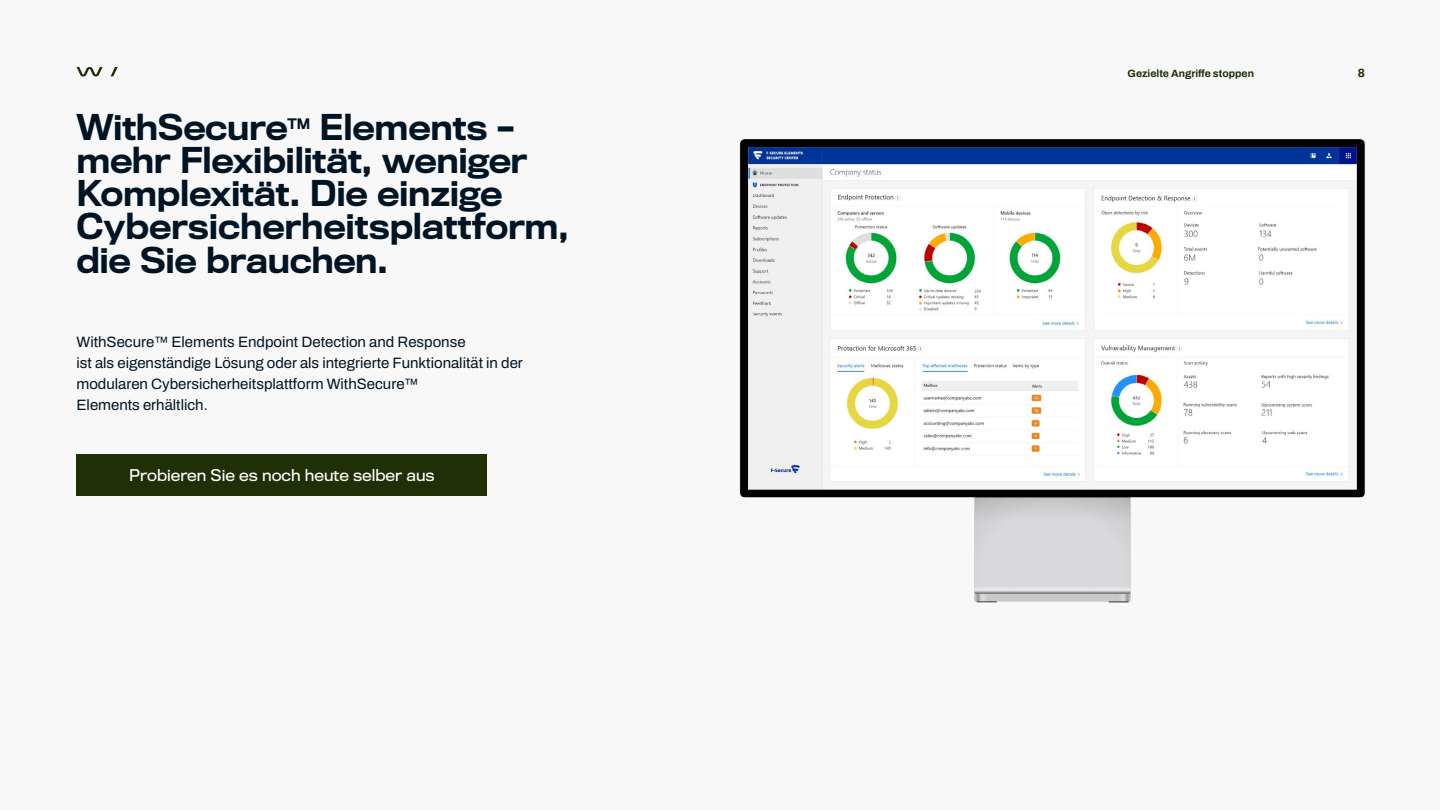
<style>
.page{position:relative;width:1440px;height:810px;background:#f8f8f8}
.page>*{position:absolute;margin:0;border:0;box-sizing:border-box;transform-origin:0 0}
.t1{font:500 33px/33.3px "Titling Gothic FB Normal";letter-spacing:-.01em;color:#001423}
.t2{font:15px/21px "Archivo";color:#001423}
.t3{font:15px "Titling Gothic FB Normal";color:#fff}
.t4{font:500 13.5px "Titling Gothic FB Normal";color:#001423}
.t5{font:700 12px "Archivo";color:#1f2f06}
.t6{font:700 10.5px "Archivo";color:#1f2f06}
</style>
<div class="page">
<div style="left:76px;top:454px;width:412px;height:42px;background:#1f2f06"></div>
<img style="left:739px;top:139px;width:626px;height:464px">
<svg style="left:76px;top:67px;width:27px;height:10px"></svg>
<svg style="left:111px;top:67px;width:7px;height:9px"></svg>
<h1 class="t1" style="left:77px;top:111px;width:213px">WithSecure</h1>
<p class="t4" style="left:287px;top:116px;width:24px">tm</p>
<h1 class="t1" style="left:77px;top:111px;width:494px;text-indent:243px">Elements – mehr Flexibilität, weniger<br>Komplexität. Die einzige<br>Cybersicherheitsplattform, die Sie brauchen.</h1>
<p class="t2" style="left:76px;top:331px;width:448px">WithSecure™ Elements Endpoint Detection and Response<br>ist als eigenständige Lösung oder als integrierte Funktionalität in der modularen Cybersicherheitsplattform WithSecure™<br>Elements erhältlich.</p>
<p class="t3" style="left:129px;top:467px;width:307px">Probieren Sie es noch heute selber aus</p>
<p class="t6" style="left:1128px;top:65px;width:128px">Gezielte Angriffe stoppen</p>
<p class="t5" style="left:1358px;top:63px;width:9px">8</p>
</div>
